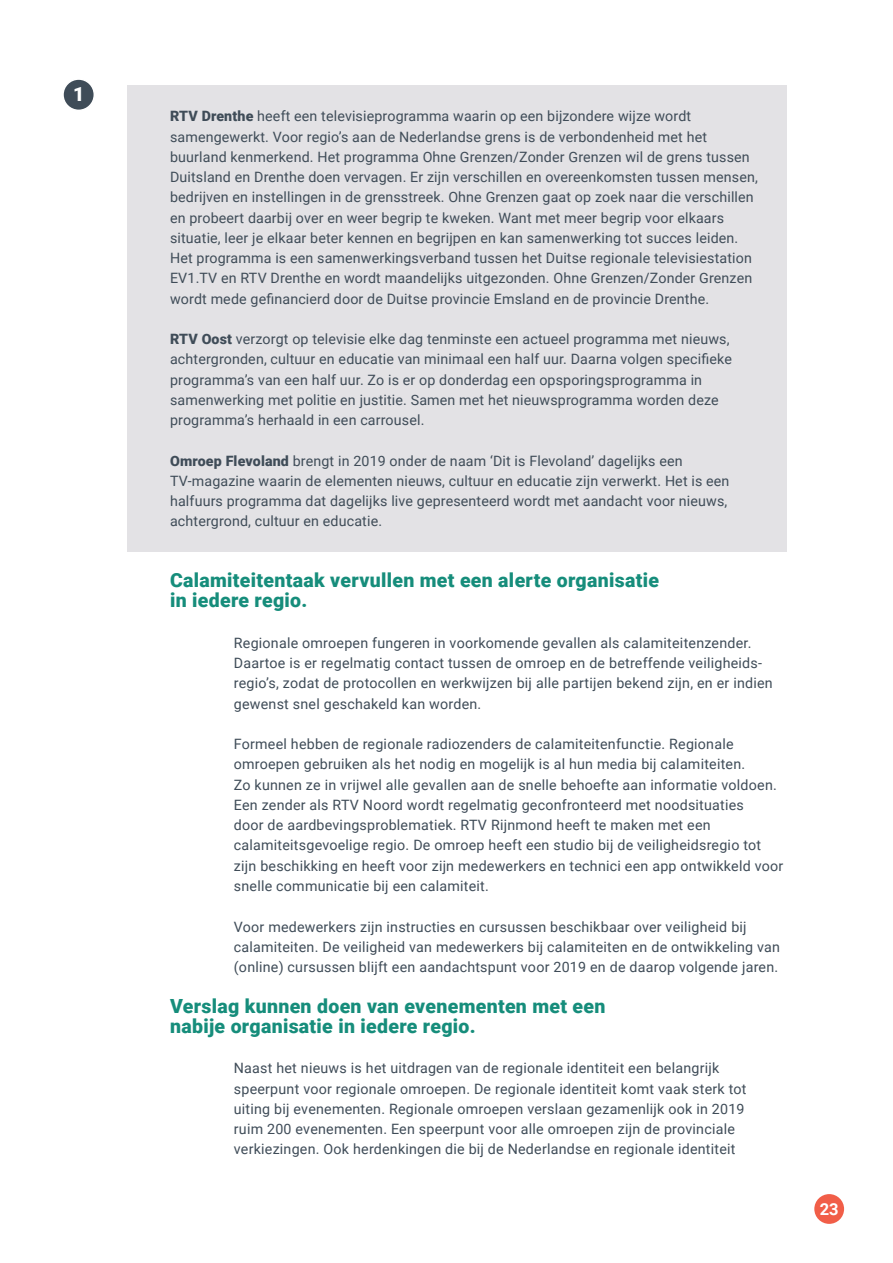
<style>
.page{position:relative;width:893px;height:1263px;background:#fff}
.page>*{position:absolute;margin:0;border:0;box-sizing:border-box;transform-origin:0 0}
.t1{font:900 19.5px/20.2px "Roboto";letter-spacing:.015em;color:#168d7b}
.t2{font:900 19.5px "Roboto";color:#fff}
.t3{font:700 16.5px "Roboto";color:#fff}
.t4{font:14.25px/20.2px "Roboto";letter-spacing:.01em;color:#3f4c58}
.s1{font-weight:900}
</style>
<div class="page">
<div style="left:63px;top:79px;width:31px;height:31px;background:#3f4c58;border-radius:50%"></div>
<div style="left:62px;top:78px;width:33px;height:33px;border:2px solid #fff;border-radius:50%"></div>
<div style="left:814px;top:1194px;width:30px;height:30px;background:#f15e48;border-radius:50%"></div>
<div style="left:128px;top:85px;width:659px;height:466px;background:#e3e2e5"></div>
<h1 class="t2" style="left:73px;top:81px;width:13px">1</h1>
<p class="t4" style="left:170px;top:106px;width:589px"><span class="s1">RTV Drenthe</span> heeft een televisieprogramma waarin op een bijzondere wijze wordt samengewerkt. Voor regio’s aan de Nederlandse grens is de verbondenheid met het buurland kenmerkend. Het programma Ohne Grenzen/Zonder Grenzen wil de grens tussen Duitsland en Drenthe doen vervagen. Er zijn verschillen en overeenkomsten tussen mensen, bedrijven en instellingen in de grensstreek. Ohne Grenzen gaat op zoek naar die verschillen en probeert daarbij over en weer begrip te kweken. Want met meer begrip voor elkaars situatie, leer je elkaar beter kennen en begrijpen en kan samenwerking tot succes leiden.<br>Het programma is een samenwerkingsverband tussen het Duitse regionale televisiestation EV1.TV en RTV Drenthe en wordt maandelijks uitgezonden. Ohne Grenzen/Zonder Grenzen wordt mede gefinancierd door de Duitse provincie Emsland en de provincie Drenthe.</p>
<p class="t4" style="left:170px;top:328px;width:563px"><span class="s1">RTV Oost</span> verzorgt op televisie elke dag tenminste een actueel programma met nieuws, achtergronden, cultuur en educatie van minimaal een half uur. Daarna volgen specifieke programma’s van een half uur. Zo is er op donderdag een opsporingsprogramma in samenwerking met politie en justitie. Samen met het nieuwsprogramma worden deze programma’s herhaald in een carrousel.</p>
<p class="t4" style="left:170px;top:450px;width:561px"><span class="s1">Omroep Flevoland</span> brengt in 2019 onder de naam ‘Dit is Flevoland’ dagelijks een TV-magazine waarin de elementen nieuws, cultuur en educatie zijn verwerkt. Het is een halfuurs programma dat dagelijks live gepresenteerd wordt met aandacht voor nieuws, achtergrond, cultuur en educatie.</p>
<h1 class="t1" style="left:170px;top:569px;width:490px">Calamiteitentaak vervullen met een alerte organisatie in iedere regio.</h1>
<p class="t4" style="left:234px;top:632px;width:540px">Regionale omroepen fungeren in voorkomende gevallen als calamiteitenzender.<br>Daartoe is er regelmatig contact tussen de omroep en de betreffende veiligheids&shy;regio’s, zodat de protocollen en werkwijzen bij alle partijen bekend zijn, en er indien gewenst snel geschakeld kan worden.</p>
<p class="t4" style="left:234px;top:733px;width:551px">Formeel hebben de regionale radiozenders de calamiteitenfunctie. Regionale omroepen gebruiken als het nodig en mogelijk is al hun media bij calamiteiten.<br>Zo kunnen ze in vrijwel alle gevallen aan de snelle behoefte aan informatie voldoen.<br>Een zender als RTV Noord wordt regelmatig geconfronteerd met noodsituaties<br>door de aardbevingsproblematiek. RTV Rijnmond heeft te maken met een calamiteitsgevoelige regio. De omroep heeft een studio bij de veiligheidsregio tot zijn beschikking en heeft voor zijn medewerkers en technici een app ontwikkeld voor snelle communicatie bij een calamiteit.</p>
<p class="t4" style="left:234px;top:916px;width:548px">Voor medewerkers zijn instructies en cursussen beschikbaar over veiligheid bij calamiteiten. De veiligheid van medewerkers bij calamiteiten en de ontwikkeling van (online) cursussen blijft een aandachtspunt voor 2019 en de daarop volgende jaren.</p>
<h1 class="t1" style="left:170px;top:995px;width:437px">Verslag kunnen doen van evenementen met een nabije organisatie in iedere regio.</h1>
<p class="t4" style="left:234px;top:1057px;width:514px">Naast het nieuws is het uitdragen van de regionale identiteit een belangrijk speerpunt voor regionale omroepen. De regionale identiteit komt vaak sterk tot uiting bij evenementen. Regionale omroepen verslaan gezamenlijk ook in 2019 ruim 200 evenementen. Een speerpunt voor alle omroepen zijn de provinciale verkiezingen. Ook herdenkingen die bij de Nederlandse en regionale identiteit</p>
<p class="t3" style="left:820px;top:1197px;width:20px">23</p>
</div>
